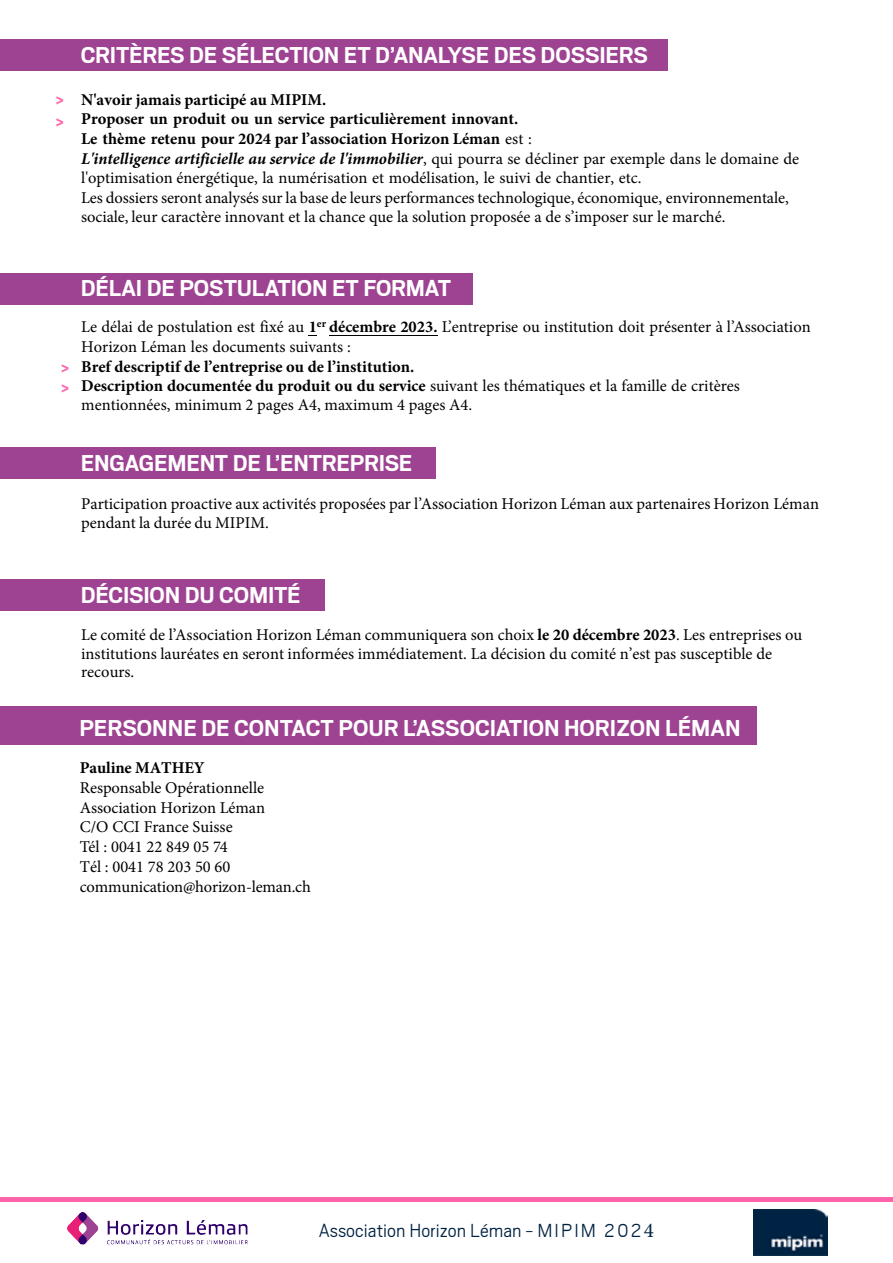
<style>
.page{position:relative;width:893px;height:1263px;background:#fff}
.page>*{position:absolute;margin:0;border:0;box-sizing:border-box;transform-origin:0 0}
.t1{font:700 25.5px "Scout";letter-spacing:-.005em;color:#fff}
.t2{font:300 21px "Scout";color:#002343}
.t3{font:700 18px "Scout";color:#ff64aa}
.t4{font:16.5px/19.8px "Minion Pro";color:#000}
.s1{font-weight:700}
.s2{font-weight:700;font-style:italic}
.s3{font-family:"Minion Pro";font-weight:400}
</style>
<div class="page">
<hr style="left:0;top:1197px;width:893px;height:4px;background:#ff64aa">
<div style="left:0;top:706px;width:756px;height:39px;background:#9d4392"></div>
<div style="left:0;top:579px;width:325px;height:32px;background:#9d4392"></div>
<div style="left:0;top:447px;width:436px;height:32px;background:#9d4392"></div>
<div style="left:0;top:273px;width:472px;height:32px;background:#9d4392"></div>
<div style="left:0;top:39px;width:668px;height:32px;background:#9d4392"></div>
<img style="left:67px;top:1212px;width:180px;height:32px">
<img style="left:754px;top:1210px;width:74px;height:45px">
<hr style="left:329px;top:335px;width:108px;height:1px;background:#000">
<p class="t3" style="left:55px;top:89px;width:11px">&gt;</p>
<p class="t3" style="left:55px;top:110px;width:11px">&gt;</p>
<p class="t1" style="left:81px;top:38px;width:569px">CRITÈRES DE SÉLECTION ET D’ANALYSE DES DOSSIERS</p>
<p class="t4" style="left:81px;top:90px;width:719px"><span class="s1">N'avoir jamais participé au MIPIM.<br>Proposer un produit ou un service particulièrement innovant.<br>Le thème retenu pour 2024 par l’association Horizon Léman</span> est :<br><span class="s2">L'intelligence artificielle au service de l'immobilier</span>, qui pourra se décliner par exemple dans le domaine de l'optimisation énergétique, la numérisation et modélisation, le suivi de chantier, etc.<br>Les dossiers seront analysés sur la base de leurs performances technologique, économique, environnementale, sociale, leur caractère innovant et la chance que la solution proposée a de s’imposer sur le marché.</p>
<p class="t3" style="left:61px;top:356px;width:11px">&gt;</p>
<p class="t3" style="left:61px;top:377px;width:11px">&gt;</p>
<p class="t1" style="left:81px;top:272px;width:372px">DÉLAI DE POSTULATION ET FORMAT</p>
<p class="t4" style="left:81px;top:317px;width:731px">Le délai de postulation est fixé au <span class="s1">1</span><sup>er</sup> <span class="s1">décembre 2023.</span> L’entreprise ou institution doit présenter à l’Association Horizon Léman les documents suivants :<br><span class="s1">Bref descriptif de l’entreprise ou de l’institution.<br>Description documentée du produit ou du service</span> suivant les thématiques et la famille de critères mentionnées, minimum 2 pages A4, maximum 4 pages A4.</p>
<p class="t1" style="left:81px;top:447px;width:333px">ENGAGEMENT DE L’ENTREPRISE</p>
<p class="t4" style="left:81px;top:493px;width:739px">Participation proactive aux activités proposées par l’Association Horizon Léman aux partenaires Horizon Léman pendant la durée du MIPIM.</p>
<p class="t1" style="left:81px;top:578px;width:221px">DÉCISION DU COMITÉ</p>
<p class="t4" style="left:81px;top:626px;width:723px;line-height:18.6px">Le comité de l’Association Horizon Léman communiquera son choix <span class="s1">le 20 décembre 2023</span>. Les entreprises ou institutions lauréates en seront informées immédiatement. La décision du comité n’est pas susceptible de recours.</p>
<p class="t1" style="left:79px;top:712px;width:663px">PERSONNE DE CONTACT POUR L’ASSOCIATION HORIZON LÉMAN</p>
<p class="t4" style="left:80px;top:758px;width:232px"><span class="s1">Pauline MATHEY<br></span>Responsable Opérationnelle<br>Association Horizon Léman<br>C/O CCI France Suisse<br>Tél : 0041 22 849 05 74<br>Tél : 0041 78 203 50 60 communication@horizon-leman.ch</p>
<p class="t2" style="left:319px;top:1216px;width:337px">Association Horizon Léman - MIPIM 202<span class="s3">4</span></p>
</div>
